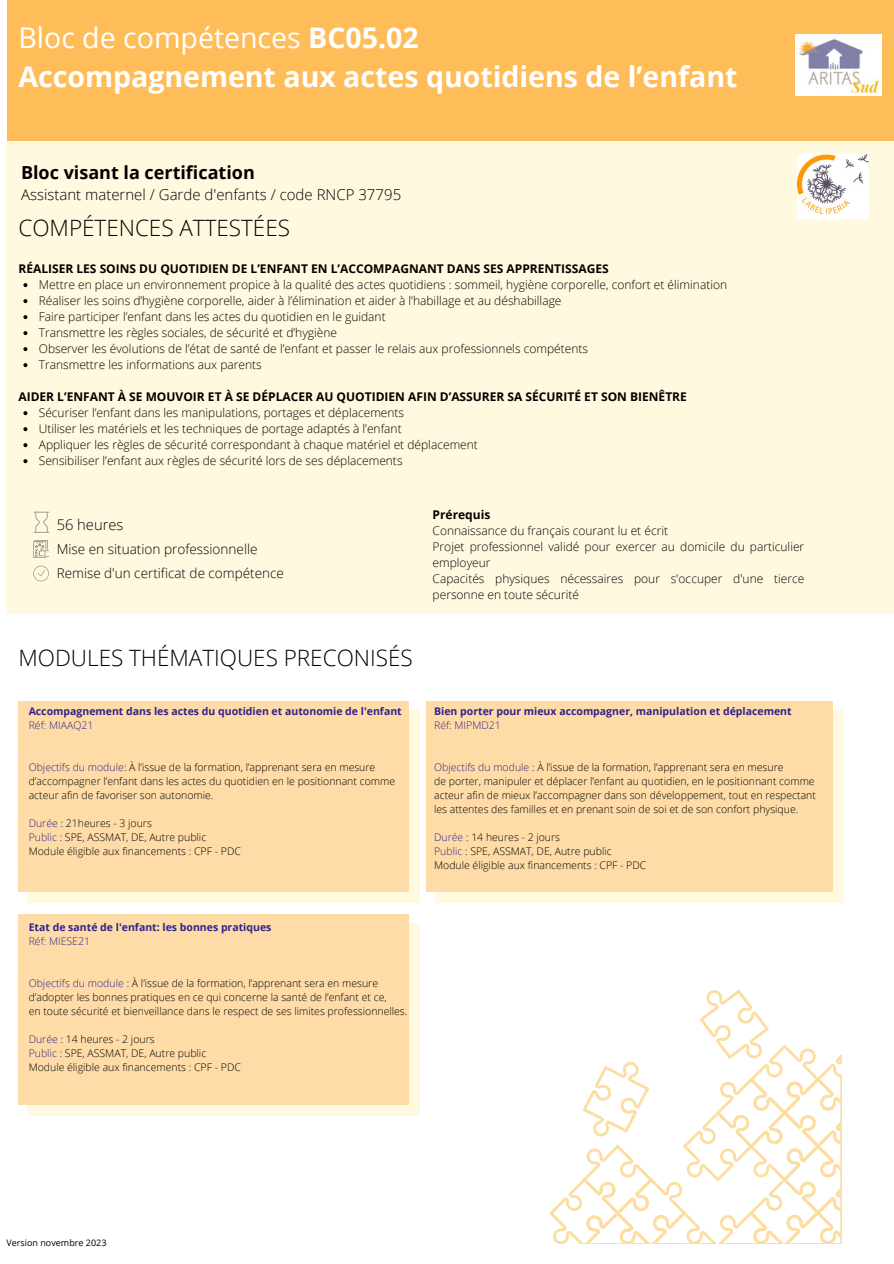
<style>
.page{position:relative;width:894px;height:1264px;background:#fff}
.page>*{position:absolute;margin:0;border:0;box-sizing:border-box;transform-origin:0 0}
.t1{font:700 28.5px/39.3px "Open Sans";color:#fff}
.t2{font:300 22.5px "Open Sans";color:#000}
.t3{font:700 18px "Open Sans";color:#000}
.t4{font:300 15px "Open Sans";color:#000}
.t5{font:300 14.7px "Open Sans";color:#000}
.t6{font:300 13.65px "Open Sans";color:#000}
.t7{font:300 13.5px "Open Sans";color:#000}
.t8{font:300 12px/16px "Open Sans";color:#000}
.t9{font:700 12px "Open Sans";color:#000}
.t10{font:300 10.5px/14px "Open Sans";color:#000}
.t11{font:700 10.5px "Open Sans";color:#302289}
.t12{font:300 10.5px "Open Sans";color:#302289}
.t13{font:9px "Open Sans";color:#000}
.s1{font-weight:400}
.s2{color:#302289}
.s3{font-weight:700}
</style>
<div class="page">
<div style="left:7px;top:141px;width:886px;height:472px;background:#fff9df"></div>
<div style="left:7px;top:0;width:886px;height:141px;background:#ffbd59"></div>
<svg style="left:27px;top:709px;width:393px;height:194px;fill:#fff9df"></svg>
<div style="left:18px;top:701px;width:390px;height:190px;background:#ffdca7"></div>
<svg style="left:435px;top:709px;width:408px;height:194px;fill:#fff9df"></svg>
<div style="left:426px;top:701px;width:406px;height:190px;background:#ffdca7"></div>
<svg style="left:34px;top:511px;width:15px;height:22px"></svg>
<svg style="left:33px;top:565px;width:16px;height:16px"></svg>
<svg style="left:33px;top:540px;width:16px;height:18px"></svg>
<svg style="left:23px;top:283px;width:4px;height:4px"></svg>
<svg style="left:23px;top:299px;width:4px;height:4px"></svg>
<svg style="left:23px;top:315px;width:4px;height:4px"></svg>
<svg style="left:23px;top:331px;width:4px;height:4px"></svg>
<svg style="left:23px;top:347px;width:4px;height:4px"></svg>
<svg style="left:23px;top:363px;width:4px;height:4px"></svg>
<svg style="left:23px;top:411px;width:4px;height:4px"></svg>
<svg style="left:23px;top:427px;width:4px;height:4px"></svg>
<svg style="left:23px;top:443px;width:4px;height:4px"></svg>
<svg style="left:23px;top:459px;width:4px;height:4px"></svg>
<svg style="left:27px;top:922px;width:393px;height:194px;fill:#fff9df"></svg>
<div style="left:18px;top:914px;width:390px;height:190px;background:#ffdca7"></div>
<svg style="left:550px;top:989px;width:291px;height:254px"></svg>
<img style="left:795px;top:35px;width:86px;height:60px">
<img style="left:797px;top:154px;width:71px;height:64px">
<h1 class="t1" style="left:18px;top:17px;width:720px"><span class="s1">Bloc de compétences</span> BC05.02<br>Accompagnement aux actes quotidiens de l’enfant</h1>
<p class="t3" style="left:21px;top:160px;width:235px">Bloc visant la certification</p>
<p class="t4" style="left:21px;top:184px;width:381px">Assistant maternel / Garde d'enfants / code RNCP 37795</p>
<p class="t2" style="left:18px;top:212px;width:273px">COMPÉTENCES ATTESTÉES</p>
<p class="t9" style="left:18px;top:260px;width:591px">RÉALISER LES SOINS DU QUOTIDIEN DE L’ENFANT EN L’ACCOMPAGNANT DANS SES APPRENTISSAGES</p>
<p class="t8" style="left:39px;top:276px;width:689px">Mettre en place un environnement propice à la qualité des actes quotidiens : sommeil, hygiène corporelle, confort et élimination</p>
<p class="t8" style="left:39px;top:292px;width:524px">Réaliser les soins d’hygiène corporelle, aider à l’élimination et aider à l’habillage et au déshabillage</p>
<p class="t8" style="left:39px;top:308px;width:348px">Faire participer l’enfant dans les actes du quotidien en le guidant</p>
<p class="t8" style="left:39px;top:324px;width:299px">Transmettre les règles sociales, de sécurité et d’hygiène</p>
<p class="t8" style="left:39px;top:340px;width:550px">Observer les évolutions de l’état de santé de l’enfant et passer le relais aux professionnels compétents</p>
<h5 class="t8" style="left:39px;top:356px;width:224px">Transmettre les informations aux parents</h5>
<p class="t9" style="left:18px;top:388px;width:669px">AIDER L’ENFANT À SE MOUVOIR ET À SE DÉPLACER AU QUOTIDIEN AFIN D’ASSURER SA SÉCURITÉ ET SON BIENÊTRE</p>
<p class="t8" style="left:39px;top:404px;width:367px">Sécuriser l’enfant dans les manipulations, portages et déplacements</p>
<p class="t8" style="left:39px;top:420px;width:364px">Utiliser les matériels et les techniques de portage adaptés à l’enfant</p>
<p class="t8" style="left:39px;top:436px;width:440px">Appliquer les règles de sécurité correspondant à chaque matériel et déplacement</p>
<p class="t8" style="left:39px;top:452px;width:365px">Sensibiliser l’enfant aux règles de sécurité lors de ses déplacements</p>
<h2 class="t5" style="left:57px;top:514px;width:68px">56 heures</h2>
<p class="t7" style="left:57px;top:563px;width:229px">Remise d'un certificat de compétence</p>
<h5 class="t6" style="left:57px;top:539px;width:202px">Mise en situation professionnelle</h5>
<h3 class="t2" style="left:18px;top:641px;width:395px">MODULES THÉMATIQUES PRECONISÉS</h3>
<p class="t11" style="left:29px;top:703px;width:374px">Accompagnement dans les actes du quotidien et autonomie de l'enfant</p>
<p class="t12" style="left:29px;top:717px;width:66px">Réf: MIAAQ21</p>
<h3 class="t10" style="left:29px;top:759px;width:368px"><span class="s2">Objectifs du module</span>: À l’issue de la formation, l’apprenant sera en mesure d’accompagner l’enfant dans les actes du quotidien en le positionnant comme acteur afin de favoriser son autonomie.</h3>
<h3 class="t10" style="left:29px;top:815px;width:125px"><span class="s2">Durée</span> : 21heures - 3 jours</h3>
<h4 class="t10" style="left:29px;top:829px;width:179px"><span class="s2">Public</span> : SPE, ASSMAT, DE, Autre public</h4>
<h6 class="t10" style="left:29px;top:843px;width:214px">Module éligible aux financements : CPF - PDC</h6>
<h2 class="t11" style="left:29px;top:919px;width:244px">Etat de santé de l'enfant: les bonnes pratiques</h2>
<p class="t12" style="left:29px;top:933px;width:63px">Réf: MIESE21</p>
<p class="t10" style="left:29px;top:975px;width:359px"><span class="s2">Objectifs du module</span> : À l’issue de la formation, l’apprenant sera en mesure d’adopter les bonnes pratiques en ce qui concerne la santé de l’enfant et ce,</p>
<p class="t10" style="left:29px;top:1003px;width:380px">en toute sécurité et bienveillance dans le respect de ses limites professionnelles.</p>
<p class="t10" style="left:29px;top:1031px;width:127px"><span class="s2">Durée</span> : 14 heures - 2 jours</p>
<p class="t10" style="left:29px;top:1045px;width:179px"><span class="s2">Public</span> : SPE, ASSMAT, DE, Autre public</p>
<p class="t10" style="left:29px;top:1059px;width:214px">Module éligible aux financements : CPF - PDC</p>
<p class="t8" style="left:432px;top:506px;width:373px"><span class="s3">Prérequis<br></span>Connaissance du français courant lu et écrit<br>Projet professionnel validé pour exercer au domicile du particulier employeur<br>Capacités physiques nécessaires pour s'occuper d'une tierce personne en toute sécurité</p>
<p class="t11" style="left:434px;top:703px;width:359px">Bien porter pour mieux accompagner, manipulation et déplacement</p>
<p class="t12" style="left:434px;top:717px;width:68px">Réf: MIPMD21</p>
<p class="t10" style="left:434px;top:759px;width:351px"><span class="s2">Objectifs du module</span> : À l’issue de la formation, l’apprenant sera en mesure</p>
<p class="t10" style="left:434px;top:773px;width:383px">de porter, manipuler et déplacer l’enfant au quotidien, en le positionnant comme acteur afin de mieux l’accompagner dans son développement, tout en respectant les attentes des familles et en prenant soin de soi et de son confort physique.</p>
<p class="t10" style="left:434px;top:829px;width:127px"><span class="s2">Durée</span> : 14 heures - 2 jours</p>
<p class="t10" style="left:434px;top:843px;width:179px"><span class="s2">Public</span> : SPE, ASSMAT, DE, Autre public</p>
<p class="t10" style="left:434px;top:857px;width:214px">Module éligible aux financements : CPF - PDC</p>
<p class="t13" style="left:7px;top:1235px;width:101px">Version novembre 2023</p>
</div>
